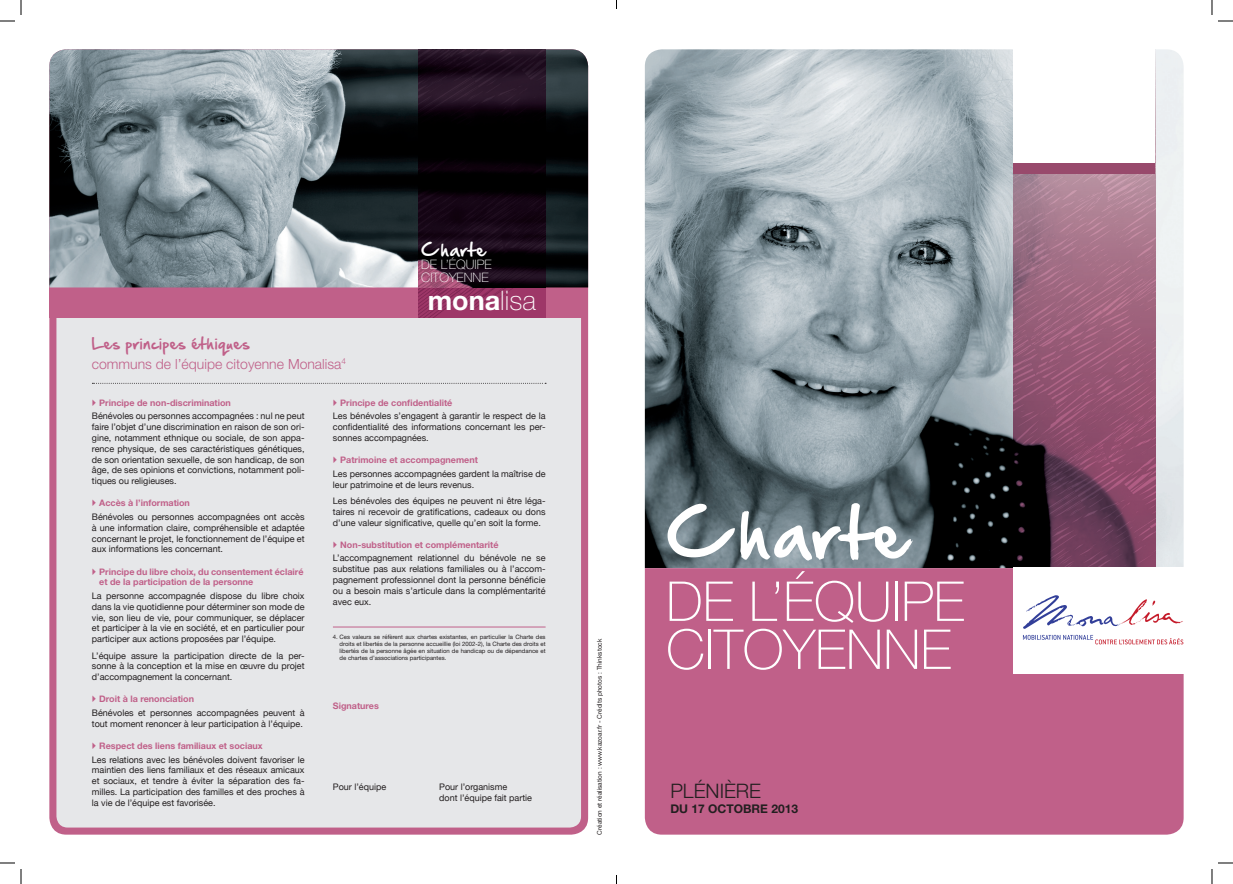
<style>
.page{position:relative;width:1233px;height:884px;background:#fff}
.page>*{position:absolute;margin:0;border:0;box-sizing:border-box;transform-origin:0 0}
.t1{font:60px "Hand Of Sean";letter-spacing:.04em;color:#fff}
.t2{font:100 55px/48px "Helvetica Neue";color:#fff}
.t3{font:700 27px "Helvetica Neue";color:#fff}
.t4{font:300 20px "Helvetica Neue";color:#231f20}
.t5{font:16px "Hand Of Sean";letter-spacing:.04em;color:#fff}
.t6{font:300 14px "Helvetica Neue";color:#c06089}
.t7{font:14px "Hand Of Sean";letter-spacing:.03em;color:#c06089}
.t8{font:100 13px/13px "Helvetica Neue";color:#fff}
.t9{font:700 12px "Helvetica Neue";color:#231f20}
.t10{font:9px/10.8px "Helvetica Neue";color:#231f20;text-align:justify}
.t11{font:700 9px/10.8px "Helvetica Neue";color:#c06089}
.t12{font:6.5px "Helvetica Neue";color:#231f20}
.t13{font:6px/7.2px "Helvetica Neue";color:#231f20;text-align:justify}
.s1{font-weight:100}
</style>
<div class="page">
<div style="left:49px;top:49px;width:539px;height:786px;background:#c06089;border-radius:17px"></div>
<div style="left:56px;top:56px;width:525px;height:771px;background:#e6e7e9;border-radius:11px"></div>
<div style="left:49px;top:287px;width:539px;height:31px;background:#c06089"></div>
<hr style="left:333px;top:627px;width:212px;height:1px;background:#c06089">
<svg style="left:92px;top:383px;width:454px;height:1px"></svg>
<img style="left:49px;top:49px;width:539px;height:238px">
<img style="left:418px;top:49px;width:127px;height:269px">
<img style="left:645px;top:49px;width:538px;height:519px">
<div style="left:645px;top:568px;width:538px;height:267px;background:#c06089"></div>
<img style="left:1013px;top:174px;width:142px;height:394px">
<div style="left:1013px;top:163px;width:142px;height:11px;background:#984a6c"></div>
<div style="left:1013px;top:568px;width:199px;height:106px;background:#fff"></div>
<svg style="left:1023px;top:595px;width:160px;height:34px"></svg>
<svg style="left:1023px;top:635px;width:160px;height:9px"></svg>
<div style="left:1013px;top:49px;width:142px;height:114px;background:#fff"></div>
<svg style="left:1218px;top:20px;width:15px;height:2px"></svg>
<svg style="left:1218px;top:862px;width:15px;height:2px"></svg>
<svg style="left:0;top:0;width:22px;height:22px"></svg>
<svg style="left:0;top:862px;width:22px;height:22px"></svg>
<svg style="left:1211px;top:0;width:1px;height:15px"></svg>
<svg style="left:1211px;top:869px;width:1px;height:15px"></svg>
<h3 class="t7" style="left:92px;top:330px;width:160px">Les principes éthiques</h3>
<h3 class="t6" style="left:92px;top:355px;width:255px">communs de l’équipe citoyenne Monalisa<sup>4</sup></h3>
<h3 class="t5" style="left:421px;top:236px;width:66px">Charte</h3>
<h3 class="t8" style="left:421px;top:258px;width:72px">DE L’ÉQUIPE<br>CITOYENNE</h3>
<h3 class="t3" style="left:428px;top:284px;width:110px">mona<span class="s1">lisa</span></h3>
<p class="t11" style="left:99px;top:397px;width:133px">Principe de non-discrimination</p>
<p class="t10" style="left:92px;top:411px;width:214px">Bénévoles ou personnes accompagnées : nul ne peut faire l’objet d’une discrimination en raison de son ori&shy;gine, notamment ethnique ou sociale, de son appa&shy;rence physique, de ses caractéristiques génétiques, de son orientation sexuelle, de son handicap, de son âge, de ses opinions et convictions, notamment poli&shy;tiques ou religieuses.</p>
<p class="t11" style="left:99px;top:498px;width:92px">Accès à l’information</p>
<p class="t10" style="left:92px;top:511px;width:214px">Bénévoles ou personnes accompagnées ont accès à une information claire, compréhensible et adaptée concernant le projet, le fonctionnement de l’équipe et aux informations les concernant.</p>
<p class="t11" style="left:99px;top:566px;width:206px">Principe du libre choix, du consentement éclairé et de la participation de la personne</p>
<p class="t10" style="left:92px;top:590px;width:214px">La personne accompagnée dispose du libre choix dans la vie quotidienne pour déterminer son mode de vie, son lieu de vie, pour communiquer, se déplacer et participer à la vie en société, et en particulier pour participer aux actions proposées par l’équipe.</p>
<p class="t10" style="left:92px;top:650px;width:214px">L’équipe assure la participation directe de la per&shy;sonne à la conception et la mise en œuvre du projet d’accompagnement la concernant.</p>
<p class="t11" style="left:99px;top:694px;width:96px">Droit à la renonciation</p>
<p class="t10" style="left:92px;top:707px;width:214px">Bénévoles et personnes accompagnées peuvent à tout moment renoncer à leur participation à l’équipe.</p>
<p class="t11" style="left:99px;top:740px;width:165px">Respect des liens familiaux et sociaux</p>
<p class="t10" style="left:92px;top:754px;width:214px">Les relations avec les bénévoles doivent favoriser le maintien des liens familiaux et des réseaux amicaux et sociaux, et tendre à éviter la séparation des fa&shy;milles. La participation des familles et des proches à la vie de l’équipe est favorisée.</p>
<p class="t11" style="left:340px;top:397px;width:114px">Principe de confidentialité</p>
<p class="t10" style="left:333px;top:411px;width:214px">Les bénévoles s’engagent à garantir le respect de la confidentialité des informations concernant les per&shy;sonnes accompagnées.</p>
<p class="t11" style="left:340px;top:454px;width:139px">Patrimoine et accompagnement</p>
<p class="t10" style="left:333px;top:468px;width:214px">Les personnes accompagnées gardent la maîtrise de leur patrimoine et de leurs revenus.</p>
<p class="t10" style="left:333px;top:495px;width:214px">Les bénévoles des équipes ne peuvent ni être léga&shy;taires ni recevoir de gratifications, cadeaux ou dons d’une valeur significative, quelle qu’en soit la forme.</p>
<p class="t11" style="left:340px;top:539px;width:160px">Non-substitution et complémentarité</p>
<p class="t10" style="left:333px;top:553px;width:214px">L’accompagnement relationnel du bénévole ne se substitue pas aux relations familiales ou à l’accom&shy;pagnement professionnel dont la personne bénéficie ou a besoin mais s’articule dans la complémentarité avec eux.</p>
<p class="t13" style="left:339px;top:633px;width:207px;text-indent:-7px">4. Ces valeurs se réfèrent aux chartes existantes, en particulier la Charte des droits et libertés de la personne accueillie (loi 2002-2), la Charte des droits et libertés de la personne âgée en situation de handicap ou de dépendance et de chartes d’associations participantes.</p>
<p class="t11" style="left:333px;top:700px;width:48px">Signatures</p>
<p class="t10" style="left:333px;top:782px;width:55px">Pour l’équipe</p>
<p class="t10" style="left:439px;top:782px;width:94px">Pour l’organisme<br>dont l’équipe fait partie</p>
<p class="t12" style="left:595px;top:835px;width:197px;rotate:-90deg">Création et réalisation : www.kazoar.fr - Crédits photos : Thinkstock</p>
<h1 class="t1" style="left:666px;top:480px;width:243px">Charte</h1>
<h2 class="t2" style="left:666px;top:577px;width:300px">DE L’ÉQUIPE<br>CITOYENNE</h2>
<h3 class="t4" style="left:670px;top:779px;width:92px">PLÉNIÈRE</h3>
<h3 class="t9" style="left:670px;top:802px;width:129px">DU 17 OCTOBRE 2013</h3>
</div>
